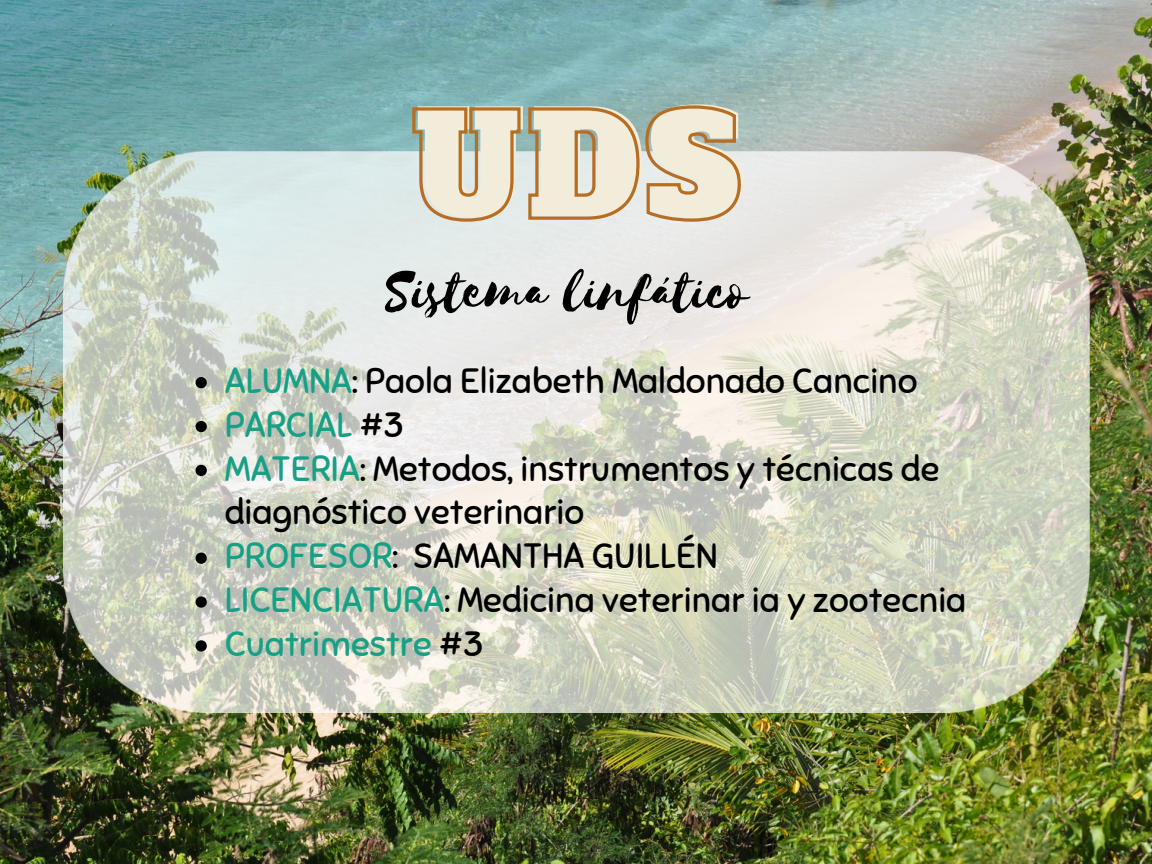
<style>
.page{position:relative;width:1152px;height:864px;background:#fff}
.page>*{position:absolute;margin:0;border:0;box-sizing:border-box;transform-origin:0 0}
.t1{font:140.25px "Alfa Slab One";color:#f2eddb}
.t2{font:64.5px "Selima";color:#000}
.t3{font:35.1px/43.8px "Sniglet";color:#000}
.t4{font:35.1px "Sniglet";color:#16a085}
.s1{color:#16a085}
.s2{color:#000}
</style>
<div class="page">
<img style="left:0;top:0;width:1152px;height:864px">
<img style="left:63px;top:152px;width:1026px;height:560px">
<svg style="left:411px;top:104px;width:331px;height:119px;background:#c2c9bd"></svg>
<svg style="left:196px;top:377px;width:11px;height:11px"></svg>
<svg style="left:196px;top:421px;width:11px;height:11px"></svg>
<svg style="left:196px;top:465px;width:11px;height:11px"></svg>
<svg style="left:196px;top:553px;width:11px;height:11px"></svg>
<svg style="left:196px;top:596px;width:11px;height:12px"></svg>
<svg style="left:196px;top:640px;width:11px;height:12px"></svg>
<p class="t1" style="left:416px;top:70px;width:330px">UDS</p>
<p class="t2" style="left:387px;top:256px;width:364px">Sistema linfático</p>
<p class="t3" style="left:225px;top:359px;width:694px"><span class="s1">ALUMNA</span>: Paola Elizabeth Maldonado Cancino</p>
<p class="t4" style="left:225px;top:403px;width:181px">PARCIAL <span class="s2">#3</span></p>
<p class="t3" style="left:225px;top:447px;width:716px"><span class="s1">MATERIA</span>: Metodos, instrumentos y técnicas de diagnóstico veterinario</p>
<p class="t3" style="left:225px;top:535px;width:495px"><span class="s1">PROFESOR</span>: SAMANTHA GUILLÉN</p>
<p class="t3" style="left:225px;top:579px;width:743px"><span class="s1">LICENCIATURA</span>: Medicina veterinar ia y zootecnia</p>
<p class="t4" style="left:225px;top:622px;width:260px">Cuatrimestre <span class="s2">#3</span></p>
</div>
